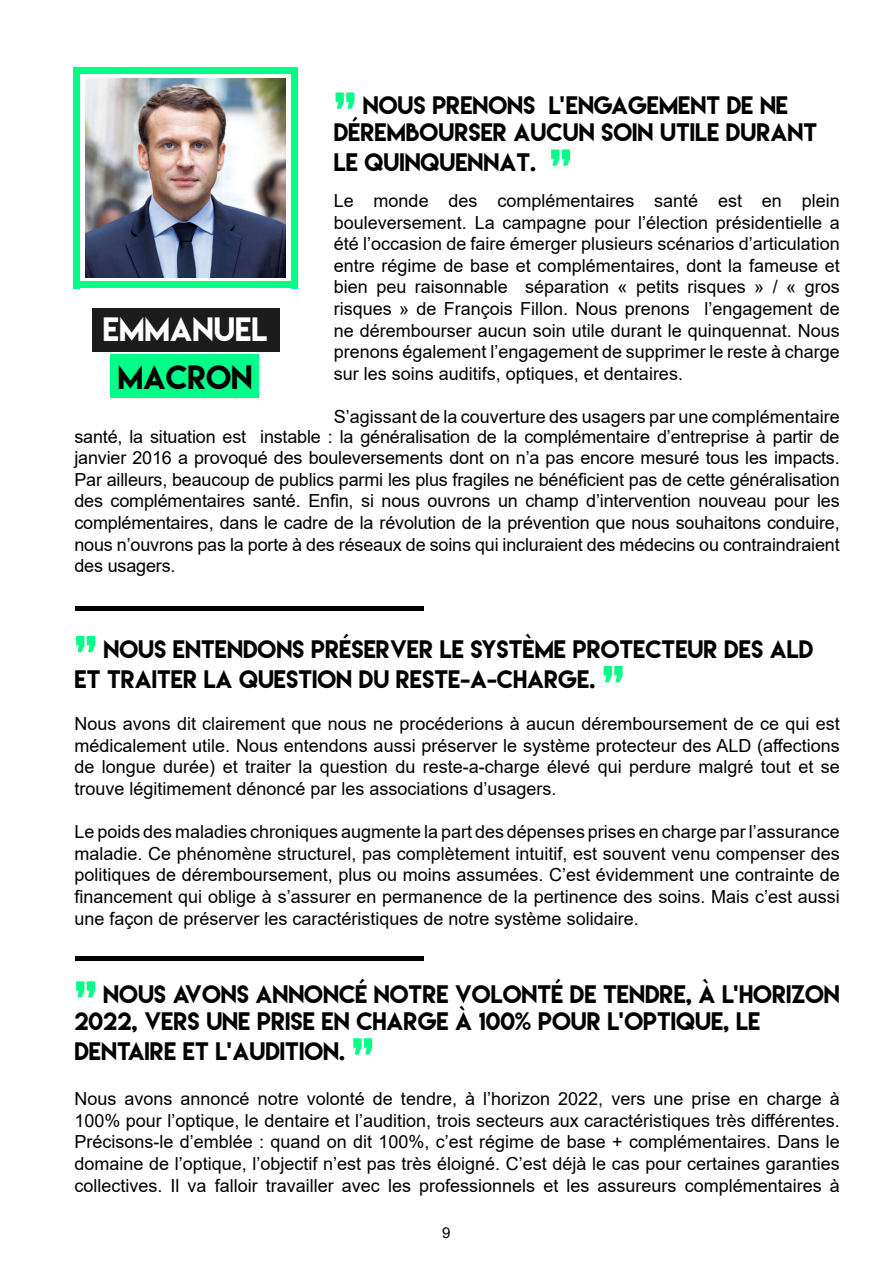
<style>
.page{position:relative;width:893px;height:1263px;background:#fff}
.page>*{position:absolute;margin:0;border:0;box-sizing:border-box;transform-origin:0 0}
.t1{font:60px "Lemon Milk";color:#00ff87}
.t2{font:30px "Lemon Milk";color:#fff}
.t3{font:30px "Lemon Milk";color:#000}
.t4{font:22.5px/27px "Lemon Milk";color:#000}
.t5{font:18px/21.6px "Arial";color:#000;text-align:justify}
.t6{font:15px "Arial";color:#000}
</style>
<div class="page">
<img style="left:86px;top:78px;width:200px;height:199px">
<div style="left:92px;top:308px;width:188px;height:43px;background:#1c1c1c"></div>
<hr style="left:75px;top:606px;width:349px;height:4px;background:#000">
<div style="left:73px;top:67px;width:225px;height:6px;background:#00ff87"></div>
<div style="left:73px;top:282px;width:225px;height:6px;background:#00ff87"></div>
<div style="left:73px;top:67px;width:7px;height:221px;background:#00ff87"></div>
<div style="left:292px;top:67px;width:6px;height:221px;background:#00ff87"></div>
<div style="left:110px;top:355px;width:149px;height:43px;background:#0f8"></div>
<hr style="left:75px;top:956px;width:349px;height:4px;background:#000">
<h2 class="t2" style="left:103px;top:308px;width:166px">EMMANUEL</h2>
<h2 class="t3" style="left:118px;top:356px;width:136px">MACRON</h2>
<h1 class="t1" style="left:334px;top:75px;width:24px">"</h1>
<p class="t4" style="left:334px;top:91px;width:485px;text-align:center">NOUS PRENONS L’ENGAGEMENT DE NE<br>DÉREMBOURSER AUCUN SOIN UTILE DURANT</p>
<p class="t4" style="left:334px;top:148px;width:204px">LE QUINQUENNAT.</p>
<h1 class="t1" style="left:549px;top:132px;width:24px">"</h1>
<p class="t5" style="left:334px;top:190px;width:507px">Le monde des complémentaires santé est en plein bouleversement. La campagne pour l’élection présidentielle a été l’occasion de faire émerger plusieurs scénarios d’articulation entre régime de base et complémentaires, dont la fameuse et bien peu raisonnable séparation « petits risques » / « gros risques » de François Fillon. Nous prenons l’engagement de ne dérembourser aucun soin utile durant le quinquennat. Nous prenons également l’engagement de supprimer le reste à charge sur les soins auditifs, optiques, et dentaires.</p>
<p class="t5" style="left:334px;top:406px;width:507px">S’agissant de la couverture des usagers par une complémentaire</p>
<p class="t5" style="left:74px;top:425px;width:767px">santé, la situation est instable : la généralisation de la complémentaire d’entreprise à partir de janvier 2016 a provoqué des bouleversements dont on n’a pas encore mesuré tous les impacts.<br>Par ailleurs, beaucoup de publics parmi les plus fragiles ne bénéficient pas de cette généralisation des complémentaires santé. Enfin, si nous ouvrons un champ d’intervention nouveau pour les complémentaires, dans le cadre de la révolution de la prévention que nous souhaitons conduire, nous n’ouvrons pas la porte à des réseaux de soins qui incluraient des médecins ou contraindraient des usagers.</p>
<p class="t4" style="left:74px;top:633px;width:740px;line-height:30px;text-indent:29px">NOUS ENTENDONS PRÉSERVER LE SYSTÈME PROTECTEUR DES ALD<br>ET TRAITER LA QUESTION DU RESTE-A-CHARGE.</p>
<h1 class="t1" style="left:74px;top:618px;width:24px">"</h1>
<h1 class="t1" style="left:602px;top:648px;width:24px">"</h1>
<p class="t5" style="left:74px;top:713px;width:767px">Nous avons dit clairement que nous ne procéderions à aucun déremboursement de ce qui est médicalement utile. Nous entendons aussi préserver le système protecteur des ALD (affections de longue durée) et traiter la question du reste-a-charge élevé qui perdure malgré tout et se trouve légitimement dénoncé par les associations d’usagers.</p>
<p class="t5" style="left:74px;top:821px;width:767px">Le poids des maladies chroniques augmente la part des dépenses prises en charge par l’assurance maladie. Ce phénomène structurel, pas complètement intuitif, est souvent venu compenser des politiques de déremboursement, plus ou moins assumées. C’est évidemment une contrainte de financement qui oblige à s’assurer en permanence de la pertinence des soins. Mais c’est aussi une façon de préserver les caractéristiques de notre système solidaire.</p>
<p class="t4" style="left:74px;top:980px;width:767px;text-indent:29px">NOUS AVONS ANNONCÉ NOTRE VOLONTÉ DE TENDRE, À L’HORIZON<br>2022, VERS UNE PRISE EN CHARGE À 100% POUR L’OPTIQUE, LE</p>
<p class="t4" style="left:74px;top:1037px;width:272px">DENTAIRE ET L’AUDITION.</p>
<h1 class="t1" style="left:352px;top:1020px;width:24px">"</h1>
<p class="t5" style="left:74px;top:1088px;width:767px">Nous avons annoncé notre volonté de tendre, à l’horizon 2022, vers une prise en charge à 100% pour l’optique, le dentaire et l’audition, trois secteurs aux caractéristiques très différentes.<br>Précisons-le d’emblée : quand on dit 100%, c’est régime de base + complémentaires. Dans le domaine de l’optique, l’objectif n’est pas très éloigné. C’est déjà le cas pour certaines garanties collectives. Il va falloir travailler avec les professionnels et les assureurs complémentaires à</p>
<h1 class="t1" style="left:74px;top:963px;width:24px">"</h1>
<p class="t6" style="left:442px;top:1222px;width:10px">9</p>
</div>
